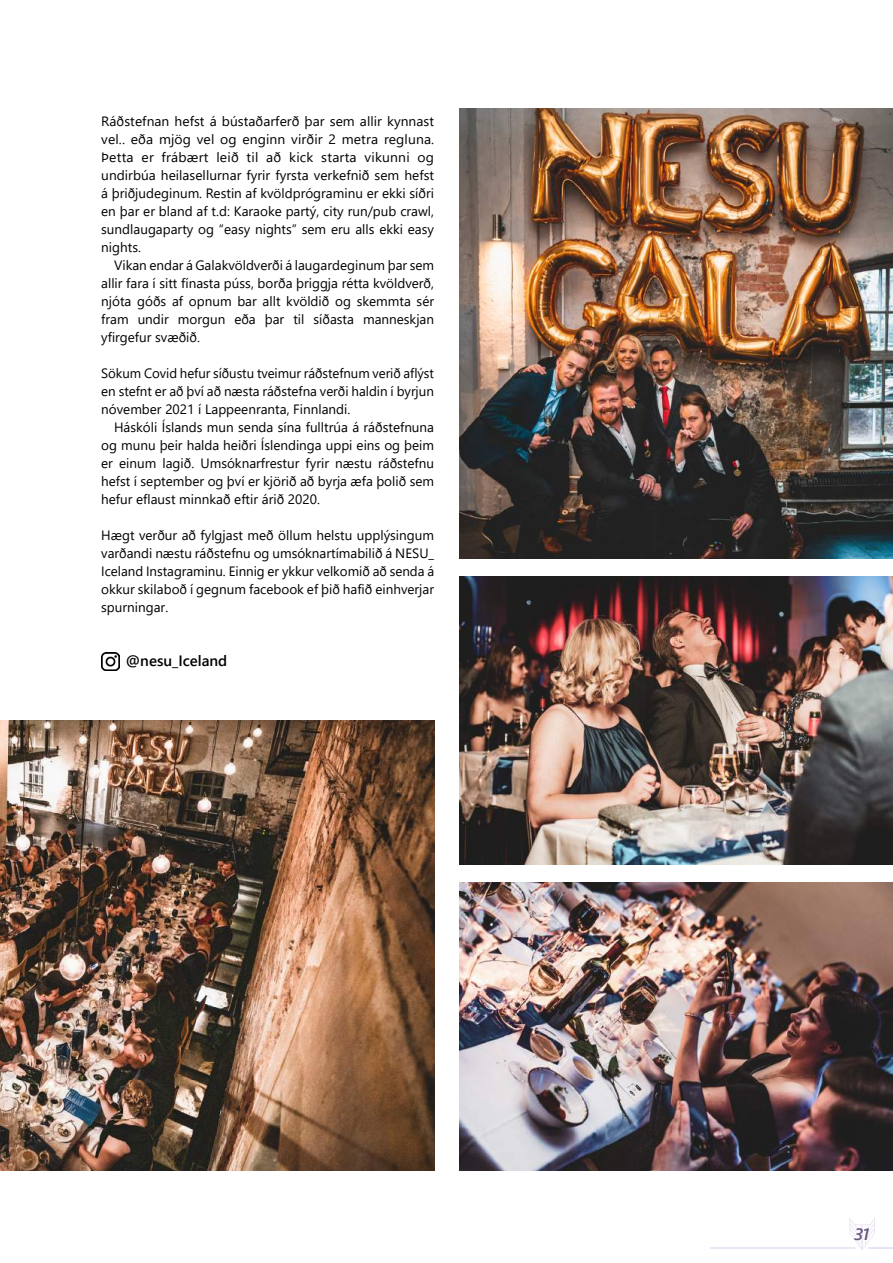
<style>
.page{position:relative;width:893px;height:1263px;background:#fff}
.page>*{position:absolute;margin:0;border:0;box-sizing:border-box;transform-origin:0 0}
.t1{font:italic 600 16.5px "Segoe UI";color:#67547e}
.t2{font:600 15px "Segoe UI";color:#000}
.t3{font:13.5px/18px "Segoe UI";color:#000;text-align:justify}
</style>
<div class="page">
<hr style="left:710px;top:1248px;width:146px;height:1px;background:#b19cd9">
<hr style="left:710px;top:1247px;width:146px;height:1px;background:#b19cd9">
<svg style="left:849px;top:1218px;width:44px;height:32px"></svg>
<img style="left:0;top:720px;width:434px;height:450px">
<img style="left:459px;top:108px;width:434px;height:450px">
<img style="left:460px;top:882px;width:433px;height:288px">
<img style="left:460px;top:576px;width:433px;height:288px">
<img style="left:101px;top:652px;width:18px;height:18px">
<p class="t3" style="left:101px;top:111px;width:334px">Ráðstefnan hefst á bú staðarferð þar sem allir kynnast vel.. eða mjög vel og enginn virðir 2 metra regluna.<br>Þetta er frá bært leið til að kick starta vikunni og undirbúa heilasellurnar fyrir fyrsta verkefnið sem hefst á þriðjudeginum. Restin af kvöldprógraminu er ekki síðri en þar er bland af t.d: Karaoke partý, city run/pub crawl, sundlaugaparty og “easy nights” sem eru alls ekki easy nights.</p>
<p class="t3" style="left:101px;top:255px;width:334px;text-indent:13px">Vikan endar á Galakvöldverði á laugardeginum þar sem allir fara í sitt fínasta pú ss, borða þriggja rétta kvö ldverð, njóta góðs af opnum bar allt kvöldið og skemmta sér fram undir morgun eða þar til síðasta manneskjan yfirgefur svæðið.</p>
<p class="t3" style="left:101px;top:363px;width:334px">Sökum Covid hefur síðustu tveimur ráðstefnum verið aflýst en stefnt er að því að næsta ráðstefna verði haldin í byrjun nóvember 2021 í Lappeenranta, Finnlandi.</p>
<p class="t3" style="left:101px;top:417px;width:334px;text-indent:13px">Háskóli Íslands mun senda sína fulltrúa á ráðstefnuna og munu þeir halda heiðri Íslendinga uppi eins og þeim er einum lagið. Umsóknarfrestur fyrir næstu ráðstefnu hefst í september og því er kjö rið að byrja æfa þolið sem hefur eflaust minnkað eftir árið 2020.</p>
<p class="t3" style="left:101px;top:525px;width:334px">Hægt verður að fylgjast með öllum helstu upplýsingum varðandi næstu ráðstefnu og umsóknartímabilið á NESU_ Iceland Instagraminu. Einnig er ykkur velkomið að senda á okkur skilaboð í gegnum facebook ef þið hafið einhverjar spurningar.</p>
<p class="t2" style="left:126px;top:647px;width:103px">@nesu_Iceland</p>
<p class="t1" style="left:855px;top:1218px;width:16px">31</p>
</div>
